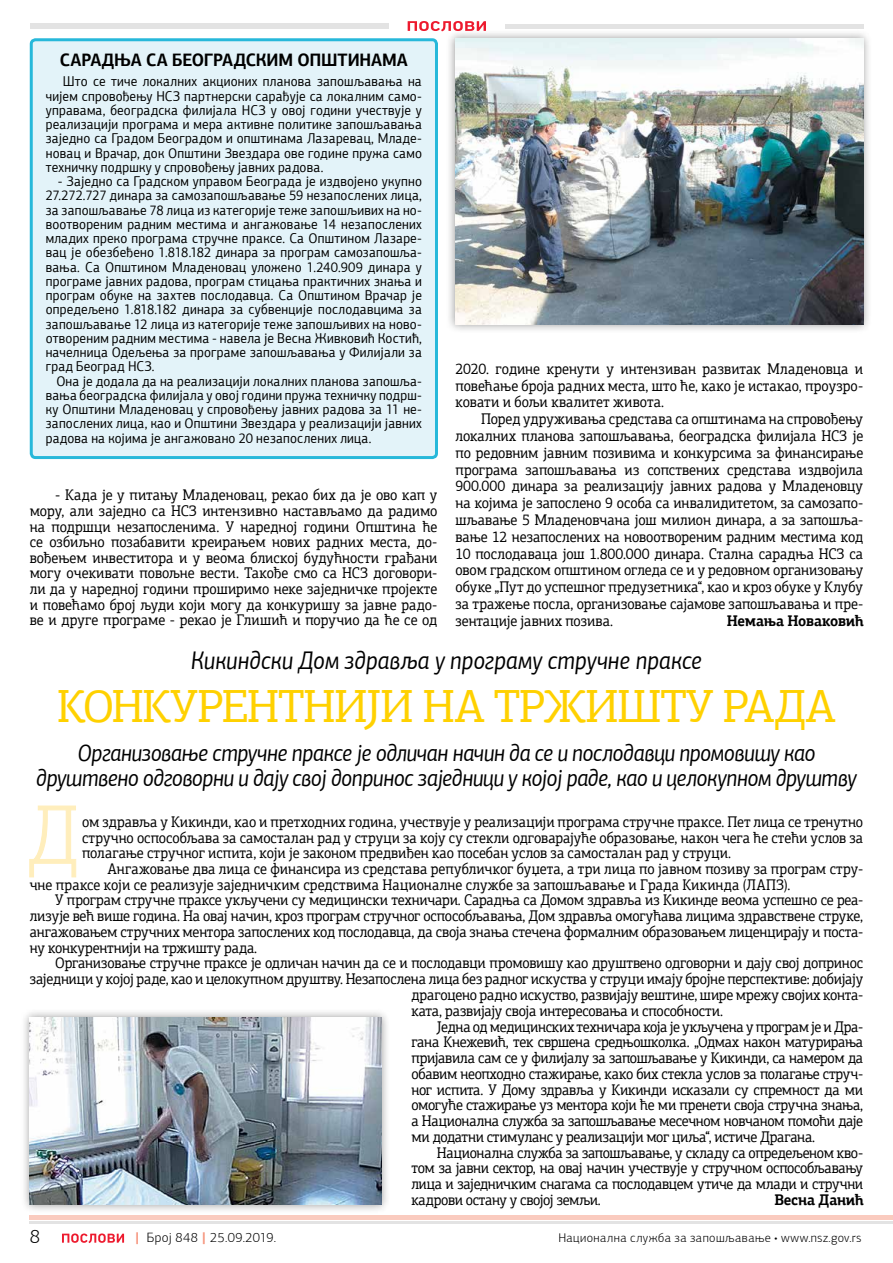
<style>
.page{position:relative;width:893px;height:1263px;background:#fff}
.page>*{position:absolute;margin:0;border:0;box-sizing:border-box;transform-origin:0 0}
.t1{font:300 84px "PF Agora Slab Pro";color:#ffeebc;scale:.92 1}
.t2{font:46.5px "PF Agora Slab Pro";letter-spacing:-.03em;color:#ffd100}
.t3{font:italic 25.5px "PF Agora Sans Pro";letter-spacing:.005em;color:#000;scale:.89 1}
.t4{font:italic 24px/25.5px "PF Agora Sans Pro";letter-spacing:-.01em;color:#000;text-align:center;scale:.89 1}
.t5{font:300 19.5px "PF Agora Sans Pro";color:#000}
.t6{font:700 18px "PF Agora Sans Pro";letter-spacing:-.01em;color:#000;scale:.92 1}
.t7{font:15.45px/16.8px "PF Agora Slab Pro";letter-spacing:-.015em;color:#000;text-align:justify;scale:.92 1}
.t8{font:15.45px/15.8px "PF Agora Slab Pro";letter-spacing:.005em;color:#000;scale:.92 1}
.t9{font:700 15.45px "PF Agora Slab Pro";letter-spacing:-.015em;color:#000;scale:.92 1}
.t10{font:14.25px/14.2px "PF Agora Sans Pro";letter-spacing:.015em;color:#000;text-align:justify;scale:.92 1}
.t11{font:300 13.5px "PF Agora Sans Pro";letter-spacing:.02em;color:#000}
.t12{font:300 12.6px "PF Agora Sans Pro";letter-spacing:.035em;color:#000}
.s1{font-weight:900;color:#f69780}
</style>
<div class="page">
<svg style="left:29px;top:805px;width:47px;height:73px"></svg>
<svg style="left:408px;top:21px;width:78px;height:10px"></svg>
<div style="left:31px;top:24px;width:358px;height:5px;background:#e3e3e3"></div>
<hr style="left:505px;top:24px;width:359px;height:4px;background:#e3e3e3">
<div style="left:30px;top:1215px;width:863px;height:5px;background:#facbbf"></div>
<hr style="left:30px;top:1221px;width:863px;height:2px;background:#000">
<div style="left:31px;top:40px;width:405px;height:417px;background:#dff2f8;border-radius:4px"></div>
<div style="left:30px;top:38px;width:408px;height:421px;border:3px solid #00acd4;border-radius:4px"></div>
<svg style="left:62px;top:1233px;width:62px;height:10px"></svg>
<div style="left:446px;top:29px;width:426px;height:305px;background:#000;opacity:.39"></div>
<img style="left:455px;top:38px;width:408px;height:286px">
<div style="left:21px;top:1008px;width:370px;height:206px;background:#000;opacity:.39"></div>
<img style="left:30px;top:1017px;width:352px;height:187px">
<p class="t6" style="left:60px;top:48px;width:380px">САРАДЊА СА БЕОГРАДСКИМ ОПШТИНАМА</p>
<p class="t10" style="left:46px;top:74px;width:410px;text-indent:17px">Што се тиче локалних акционих планова запошљавања на чијем спровођењу НСЗ партнерски сарађује са локалним само&shy;управама, београдска филијала НСЗ у овој години учествује у реализацији програма и мера активне политике запошљавања заједно са Градом Београдом и општинама Лазаревац, Младе&shy;новац и Врачар, док Општини Звездара ове године пружа само техничку подршку у спровођењу јавних радова.</p>
<p class="t10" style="left:46px;top:174px;width:410px;text-indent:12px">- Заједно са Градском управом Београда је издвојено укупно 27.272.727 динара за самозапошљавање 59 незапослених лица, за запошљавање 78 лица из категорије теже запошљивих на но&shy;воотвореним радним местима и ангажовање 14 незапослених младих преко програма стручне праксе. Са Општином Лазаре&shy;вац је обезбеђено 1.818.182 динара за програм самозапошља&shy;вања. Са Општином Младеновац уложено 1.240.909 динара у програме јавних радова, програм стицања практичних знања и програм обуке на захтев послодавца. Са Општином Врачар је опредељено 1.818.182 динара за субвенције послодавцима за запошљавање 12 лица из категорије теже запошљивих на ново&shy;отвореним радним местима - навела је Весна Живковић Костић, начелница Одељења за програме запошљавања у Филијали за град Београд НСЗ.</p>
<p class="t10" style="left:46px;top:374px;width:410px;text-indent:11px">Она је додала да на реализацији локалних планова запошља&shy;вања београдска филијала у овој години пружа техничку подрш&shy;ку Општини Младеновац у спровођењу јавних радова за 11 не&shy;запослених лица, као и Општини Звездара у реализацији јавних радова на којима је ангажовано 20 незапослених лица.</p>
<p class="t7" style="left:30px;top:487px;width:445px;line-height:15.6px;text-indent:26px">- Када је у питању Младеновац, рекао бих да је ово кап у мору, али заједно са НСЗ интензивно настављамо да радимо на подршци незапосленима. У наредној години Општина ће се озбиљно позабавити креирањем нових радних места, до&shy;вођењем инвеститора и у веома блиској будућности грађани могу очекивати повољне вести. Такође смо са НСЗ договори&shy;ли да у наредној години проширимо неке заједничке пројекте и повећамо број људи који могу да конкуришу за јавне радо&shy;ве и друге програме - рекао је Глишић и поручио да ће се од</p>
<p class="t7" style="left:455px;top:360px;width:445px">2020. године кренути у интензиван развитак Младеновца и повећање броја радних места, што ће, како је истакао, проузро&shy;ковати и бољи квалитет живота.</p>
<p class="t7" style="left:455px;top:410px;width:445px;text-indent:26px">Поред удруживања средстава са општинама на спровођењу локалних планова запошљавања, београдска филијала НСЗ је по редовним јавним позивима и конкурсима за финансирање програма запошљавања из сопствених средстава издвојила 900.000 динара за реализацију јавних радова у Младеновцу на којима је запослено 9 особа са инвалидитетом, за самозапо&shy;шљавање 5 Младеновчана још милион динара, а за запошља&shy;вање 12 незапослених на новоотвореним радним местима код 10 послодаваца још 1.800.000 динара. Стална сарадња НСЗ са овом градском општином огледа се и у редовном организовању обуке „Пут до успешног предузетника“, као и кроз обуке у Клубу за тражење посла, организовање сајамове запошљавања и пре&shy;зентације јавних позива.</p>
<p class="t9" style="left:727px;top:611px;width:151px">Немања Новаковић</p>
<h3 class="t3" style="left:191px;top:645px;width:576px">Кикиндски Дом здравља у програму стручне праксе</h3>
<h2 class="t2" style="left:57px;top:677px;width:781px">КОНКУРЕНТНИЈИ НА ТРЖИШТУ РАДА</h2>
<h3 class="t4" style="left:36px;top:740px;width:923px">Организовање стручне праксе је одличан начин да се и послодавци промовишу као друштвено одговорни и дају свој допринос заједници у којој раде, као и целокупном друштву</h3>
<h1 class="t1" style="left:27px;top:786px;width:58px">Д</h1>
<p class="t7" style="left:82px;top:814px;width:851px;line-height:15.6px">ом здравља у Кикинди, као и претходних година, учествује у реализацији програма стручне праксе. Пет лица се тренутно стручно оспособљава за самосталан рад у струци за коју су стекли одговарајуће образовање, након чега ће стећи услов за полагање стручног испита, који је законом предвиђен као посебан услов за самосталан рад у струци.</p>
<p class="t8" style="left:30px;top:861px;width:907px;text-indent:78px">Ангажовање два лица се финансира из средстава републичког буџета, а три лица по јавном позиву за програм стру&shy;чне праксе који се реализује заједничким средствима Националне службе за запошљавање и Града Кикинда (ЛАПЗ).</p>
<p class="t7" style="left:30px;top:892px;width:907px;line-height:15.8px;text-indent:26px">У програм стручне праксе укључени су медицински техничари. Сарадња са Домом здравља из Кикинде веома успешно се реа&shy;лизује већ више година. На овај начин, кроз програм стручног оспособљавања, Дом здравља омогућава лицима здравствене струке, ангажовањем стручних ментора запослених код послодавца, да своја знања стечена формалним образовањем лиценцирају и поста&shy;ну конкурентнији на тржишту рада.</p>
<p class="t7" style="left:55px;top:955px;width:880px">Организовање стручне праксе је одличан начин да се и послодавци промовишу као друштвено одговорни и дају свој допринос</p>
<p class="t7" style="left:30px;top:970px;width:907px">заједници у којој раде, као и целокупном друштву. Незапослена лица без радног искуства у струци имају бројне перспективе: добијају</p>
<p class="t7" style="left:411px;top:986px;width:493px">драгоцено радно искуство, развијају вештине, шире мрежу својих конта-</p>
<p class="t7" style="left:411px;top:1002px;width:340px">ката, развијају своја интересовања и способности.</p>
<p class="t7" style="left:437px;top:1018px;width:465px">Једна од медицинских техничара која је укључена у програм је и Дра-</p>
<p class="t7" style="left:411px;top:1033px;width:493px">гана Кнежевић, тек свршена средњошколка. „Одмах након матурирања</p>
<p class="t7" style="left:411px;top:1049px;width:493px">пријавила сам се у филијалу за запошљавање у Кикинди, са намером да</p>
<p class="t7" style="left:411px;top:1065px;width:493px">обавим неопходно стажирање, како бих стекла услов за полагање струч-</p>
<p class="t7" style="left:411px;top:1081px;width:493px">ног испита. У Дому здравља у Кикинди исказали су спремност да ми</p>
<p class="t7" style="left:411px;top:1096px;width:493px">омогуће стажирање уз ментора који ће ми пренети своја стручна знања,</p>
<p class="t7" style="left:411px;top:1112px;width:493px">а Национална служба за запошљавање месечном новчаном помоћи даје</p>
<p class="t7" style="left:411px;top:1128px;width:440px">ми додатни стимуланс у реализацији мог циља“, истиче Драгана.</p>
<p class="t7" style="left:437px;top:1144px;width:465px">Национална служба за запошљавање, у складу са опредељеном кво-</p>
<p class="t7" style="left:411px;top:1160px;width:493px">том за јавни сектор, на овај начин учествује у стручном оспособљавању</p>
<p class="t7" style="left:411px;top:1175px;width:493px">лица и заједничким снагама са послодавцем утиче да млади и стручни</p>
<p class="t7" style="left:411px;top:1191px;width:207px">кадрови остану у својој земљи.</p>
<p class="t9" style="left:774px;top:1189px;width:99px">Весна Данић</p>
<p class="t5" style="left:30px;top:1225px;width:12px">8</p>
<p class="t11" style="left:135px;top:1229px;width:143px"><span class="s1">|</span> Број 848 <span class="s1">|</span> 25.09.2019.</p>
<p class="t12" style="left:558px;top:1230px;width:305px">Национална служба за запошљавање • www.nsz.gov.rs</p>
</div>
